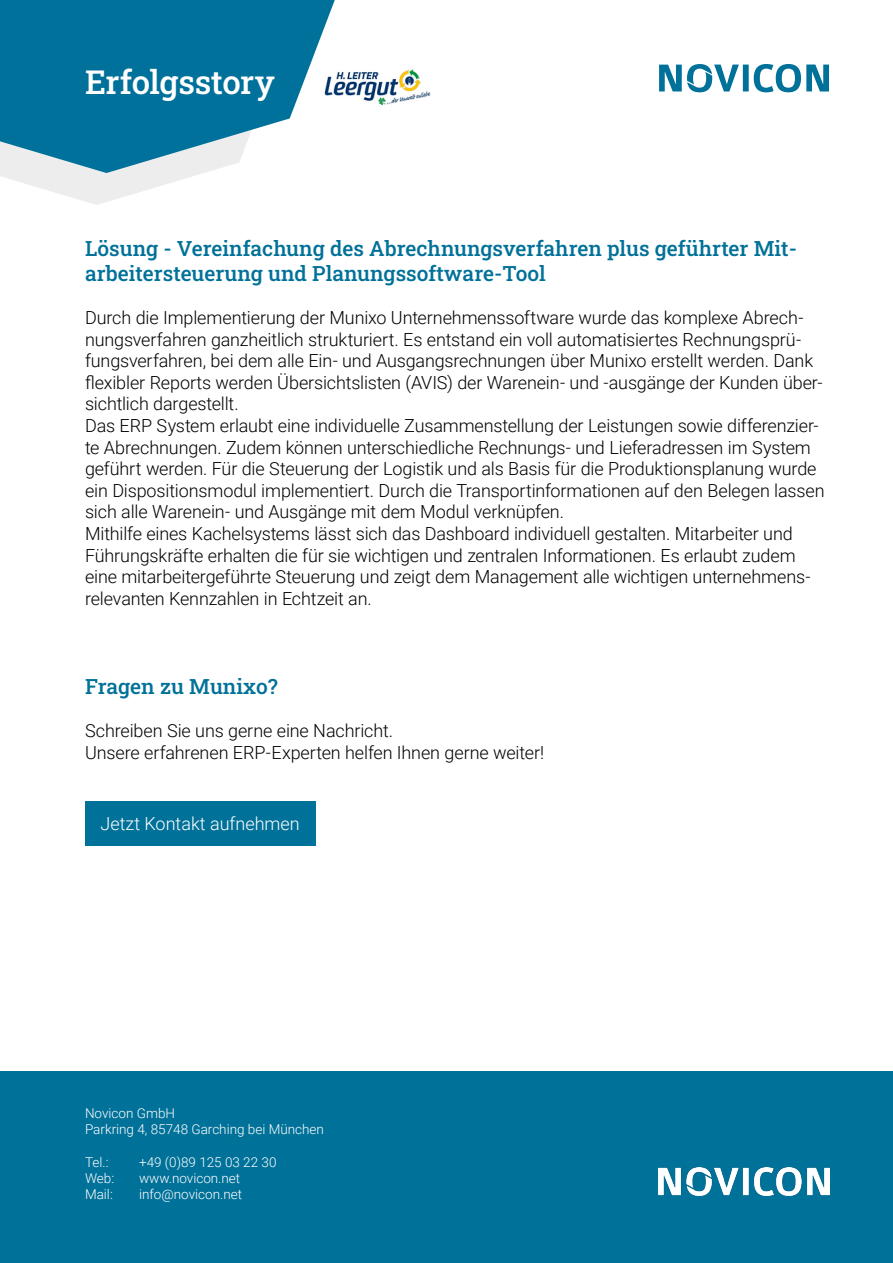
<style>
.page{position:relative;width:893px;height:1263px;background:#fff}
.page>*{position:absolute;margin:0;border:0;box-sizing:border-box;transform-origin:0 0}
.t1{font:500 33px "Roboto Slab";letter-spacing:-.015em;color:#fff}
.t2{font:500 21px/25.2px "Roboto Slab";color:#007199}
.t3{font:300 18px/21.6px "Roboto";letter-spacing:-.01em;color:#000}
.t4{font:300 18px "Roboto";color:#fff}
.t5{font:300 13.5px/16.2px "Roboto";color:#fff}
</style>
<div class="page">
<div style="left:0;top:1071px;width:893px;height:192px;background:#007199"></div>
<svg style="left:0;top:173px;width:202px;height:32px;fill:#ededed"></svg>
<svg style="left:0;top:0;width:335px;height:173px;fill:#00719a"></svg>
<img style="left:659px;top:1167px;width:170px;height:29px">
<div style="left:85px;top:801px;width:230px;height:45px;background:#007199"></div>
<img style="left:319px;top:64px;width:112px;height:47px">
<svg style="left:659px;top:64px;width:170px;height:28px"></svg>
<h1 class="t1" style="left:85px;top:59px;width:191px">Erfolgsstory</h1>
<p class="t2" style="left:85px;top:235px;width:714px">Lösung - Vereinfachung des Abrechnungsverfahren plus geführter Mit&shy;arbeitersteuerung und Planungssoftware-Tool</p>
<p class="t3" style="left:85px;top:306px;width:741px">Durch die Implementierung der Munixo Unternehmenssoftware wurde das komplexe Abrech&shy;nungsverfahren ganzheitlich strukturiert. Es entstand ein voll automatisiertes Rechnungsprü&shy;fungsverfahren, bei dem alle Ein- und Ausgangsrechnungen über Munixo erstellt werden. Dank flexibler Reports werden Übersichtslisten (AVIS) der Warenein- und -ausgänge der Kunden über&shy;sichtlich dargestellt.<br>Das ERP System erlaubt eine individuelle Zusammenstellung der Leistungen sowie differenzier&shy;te Abrechnungen. Zudem können unterschiedliche Rechnungs- und Lieferadressen im System geführt werden. Für die Steuerung der Logistik und als Basis für die Produktionsplanung wurde ein Dispositionsmodul implementiert. Durch die Transportinformationen auf den Belegen lassen sich alle Warenein- und Ausgänge mit dem Modul verknüpfen.<br>Mithilfe eines Kachelsystems lässt sich das Dashboard individuell gestalten. Mitarbeiter und Führungskräfte erhalten die für sie wichtigen und zentralen Informationen. Es erlaubt zudem eine mitarbeitergeführte Steuerung und zeigt dem Management alle wichtigen unternehmens&shy;relevanten Kennzahlen in Echtzeit an.</p>
<p class="t2" style="left:85px;top:673px;width:194px">Fragen zu Munixo?</p>
<p class="t3" style="left:85px;top:719px;width:461px">Schreiben Sie uns gerne eine Nachricht.<br>Unsere erfahrenen ERP-Experten helfen Ihnen gerne weiter!</p>
<p class="t4" style="left:101px;top:811px;width:201px">Jetzt Kontakt aufnehmen</p>
<p class="t5" style="left:85px;top:1105px;width:240px">Novicon GmbH<br>Parkring 4, 85748 Garching bei München</p>
<p class="t5" style="left:85px;top:1153px;width:25px">Tel.:</p>
<p class="t5" style="left:139px;top:1153px;width:139px">+49 (0)89 125 03 22 30</p>
<p class="t5" style="left:85px;top:1169px;width:31px">Web:</p>
<p class="t5" style="left:139px;top:1169px;width:103px">www.novicon.net</p>
<p class="t5" style="left:85px;top:1186px;width:29px">Mail:</p>
<p class="t5" style="left:139px;top:1186px;width:105px">info@novicon.net</p>
</div>
